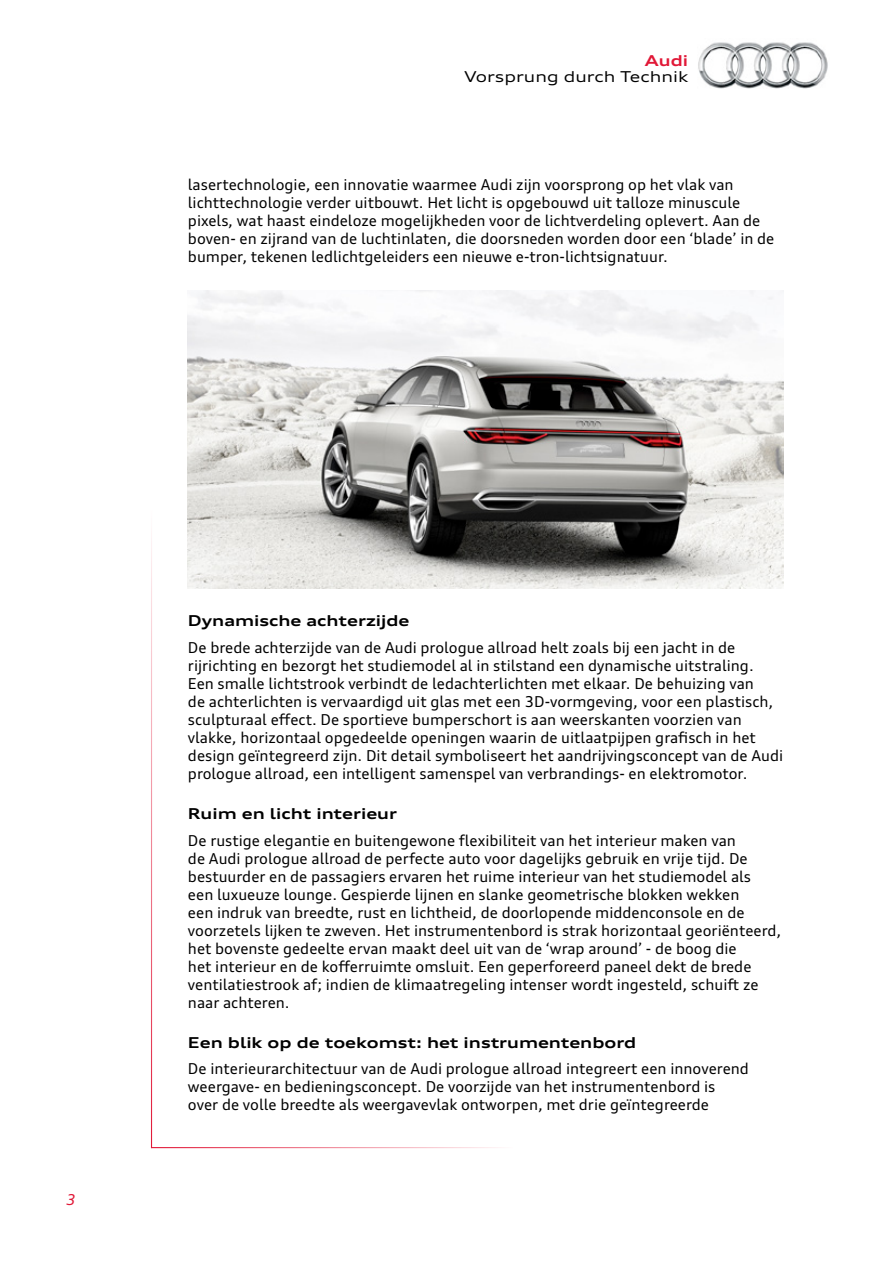
<style>
.page{position:relative;width:893px;height:1263px;background:#fff}
.page>*{position:absolute;margin:0;border:0;box-sizing:border-box;transform-origin:0 0}
.t1{font:15px/18px "Audi Type";color:#000}
.t2{font:700 expanded 15px "Audi Type";color:#000}
.t3{font:expanded 15px "Audi Type";color:#000}
.t4{font:700 expanded 15px "Audi Type";color:#e11837}
.t5{font:italic 15px "Audi Type";color:#e11837}
</style>
<div class="page">
<img style="left:698px;top:42px;width:130px;height:47px">
<img style="left:188px;top:290px;width:595px;height:298px">
<p class="t4" style="left:645px;top:50px;width:45px">Audi</p>
<p class="t3" style="left:465px;top:67px;width:225px">Vorsprung durch Technik</p>
<p class="t1" style="left:188px;top:175px;width:588px">lasertechnologie, een innovatie waarmee Audi zijn voorsprong op het vlak van lichttechnologie verder uitbouwt. Het licht is opgebouwd uit talloze minuscule pixels, wat haast eindeloze mogelijkheden voor de lichtverdeling oplevert. Aan de boven- en zijrand van de luchtinlaten, die doorsneden worden door een ‘blade’ in de bumper, tekenen ledlichtgeleiders een nieuwe e-tron-lichtsignatuur.</p>
<p class="t5" style="left:66px;top:1190px;width:11px">3</p>
<p class="t2" style="left:188px;top:611px;width:223px">Dynamische achterzijde</p>
<p class="t1" style="left:188px;top:638px;width:597px">De brede achterzijde van de Audi prologue allroad helt zoals bij een jacht in de rijrichting en bezorgt het studiemodel al in stilstand een dynamische uitstraling.<br>Een smalle lichtstrook verbindt de ledachterlichten met elkaar. De behuizing van<br>de achterlichten is vervaardigd uit glas met een 3D-vormgeving, voor een plastisch, sculpturaal effect. De sportieve bumperschort is aan weerskanten voorzien van vlakke, horizontaal opgedeelde openingen waarin de uitlaatpijpen grafisch in het design geïntegreerd zijn. Dit detail symboliseert het aandrijvingsconcept van de Audi prologue allroad, een intelligent samenspel van verbrandings- en elektromotor.</p>
<p class="t2" style="left:188px;top:803px;width:211px">Ruim en licht interieur</p>
<p class="t1" style="left:188px;top:831px;width:595px">De rustige elegantie en buitengewone flexibiliteit van het interieur maken van<br>de Audi prologue allroad de perfecte auto voor dagelijks gebruik en vrije tijd. De bestuurder en de passagiers ervaren het ruime interieur van het studiemodel als<br>een luxueuze lounge. Gespierde lijnen en slanke geometrische blokken wekken<br>een indruk van breedte, rust en lichtheid, de doorlopende middenconsole en de voorzetels lijken te zweven. Het instrumentenbord is strak horizontaal georiënteerd, het bovenste gedeelte ervan maakt deel uit van de ‘wrap around’ - de boog die<br>het interieur en de kofferruimte omsluit. Een geperforeerd paneel dekt de brede ventilatiestrook af; indien de klimaatregeling intenser wordt ingesteld, schuift ze naar achteren.</p>
<p class="t2" style="left:188px;top:1032px;width:450px">Een blik op de toekomst: het instrumentenbord</p>
<p class="t1" style="left:188px;top:1060px;width:562px">De interieurarchitectuur van de Audi prologue allroad integreert een innoverend weergave- en bedieningsconcept. De voorzijde van het instrumentenbord is over de volle breedte als weergavevlak ontworpen, met drie geïntegreerde</p>
</div>
